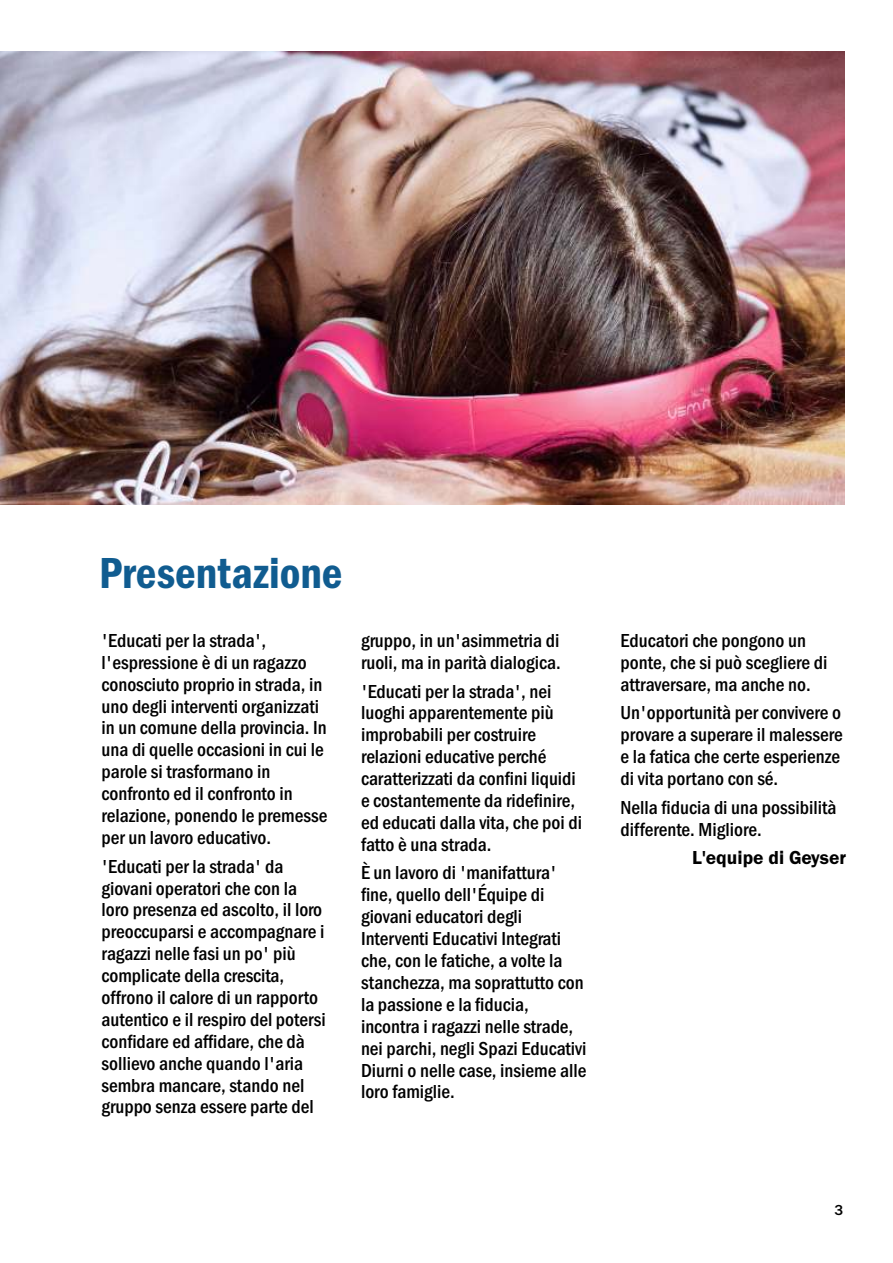
<style>
.page{position:relative;width:893px;height:1263px;background:#fff}
.page>*{position:absolute;margin:0;border:0;box-sizing:border-box;transform-origin:0 0}
.t1{font:600 condensed 45px "Franklin Gothic";color:#105c90}
.t2{font:500 condensed 19.5px/21.9px "Franklin Gothic";color:#000}
.t3{font:600 19.5px "Franklin Gothic";color:#000}
.t4{font:500 15px "Franklin Gothic";color:#000}
</style>
<div class="page">
<img style="left:0;top:52px;width:844px;height:453px">
<h1 class="t1" style="left:99px;top:557px;width:245px">Presentazione</h1>
<p class="t2" style="left:101px;top:631px;width:227px">'Educati per la strada', l'espressione è di un ragazzo conosciuto proprio in strada, in uno degli interventi organizzati in un comune della provincia. In una di quelle occasioni in cui le parole si trasformano in confronto ed il confronto in relazione, ponendo le premesse per un lavoro educativo.</p>
<p class="t2" style="left:101px;top:857px;width:226px">'Educati per la strada' da giovani operatori che con la loro presenza ed ascolto, il loro preoccuparsi e accompagnare i ragazzi nelle fasi un po' più complicate della crescita, offrono il calore di un rapporto autentico e il respiro del potersi confidare ed affidare, che dà sollievo anche quando l'aria sembra mancare, stando nel gruppo senza essere parte del</p>
<p class="t2" style="left:361px;top:631px;width:201px">gruppo, in un'asimmetria di ruoli, ma in parità dialogica.</p>
<p class="t2" style="left:361px;top:681px;width:223px">'Educati per la strada', nei luoghi apparentemente più improbabili per costruire relazioni educative perché caratterizzati da confini liquidi e costantemente da ridefinire, ed educati dalla vita, che poi di fatto è una strada.</p>
<p class="t2" style="left:361px;top:863px;width:227px">È un lavoro di 'manifattura' fine, quello dell'Équipe di giovani educatori degli<br>Interventi Educativi Integrati che, con le fatiche, a volte la stanchezza, ma soprattutto con la passione e la fiducia, incontra i ragazzi nelle strade, nei parchi, negli Spazi Educativi<br>Diurni o nelle case, insieme alle loro famiglie.</p>
<p class="t2" style="left:621px;top:631px;width:208px">Educatori che pongono un ponte, che si può scegliere di attraversare, ma anche no.</p>
<p class="t2" style="left:621px;top:703px;width:223px">Un'opportunità per convivere o provare a superare il malessere e la fatica che certe esperienze di vita portano con sé.</p>
<p class="t2" style="left:621px;top:798px;width:217px">Nella fiducia di una possibilità differente. Migliore.</p>
<p class="t3" style="left:692px;top:851px;width:156px">L'equipe di Geyser</p>
<p class="t4" style="left:834px;top:1205px;width:10px">3</p>
</div>
